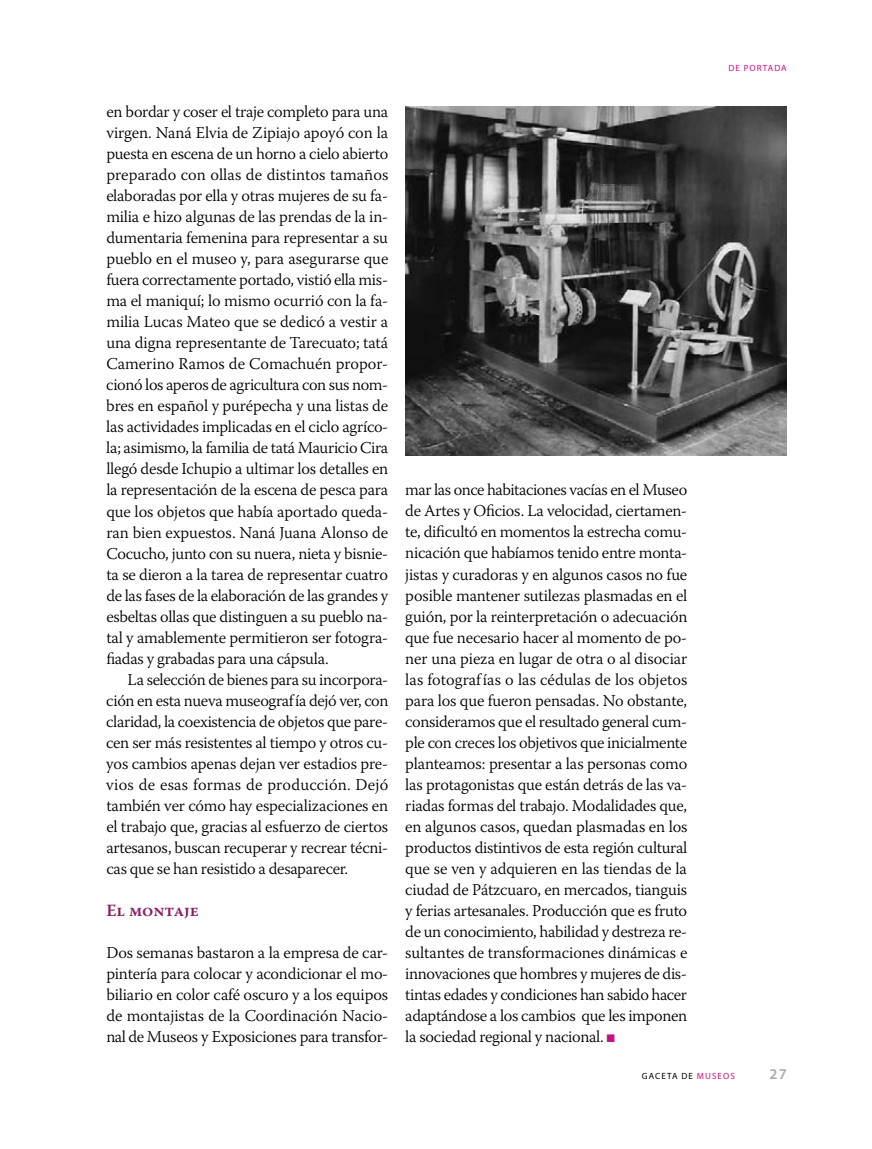
<style>
.page{position:relative;width:872px;height:1149px;background:#fff}
.page>*{position:absolute;margin:0;border:0;box-sizing:border-box;transform-origin:0 0}
.t1{font:600 17.1px "Warnock Pro";color:#881e64}
.t2{font:300 16.5px/21px "Warnock Pro";letter-spacing:-.02em;color:#000;text-align:justify}
.t3{font:600 15px "Myriad Pro";color:#a7a9ac}
.t4{font:9px "Myriad Pro";color:#000}
.t5{font:9px "Myriad Pro";color:#c41188}
.s1{font-family:"Monotype Sorts";font-weight:400;font-size:10.5px;color:#c41188}
.s2{color:#c41188}
</style>
<div class="page">
<img style="left:405px;top:106px;width:382px;height:349px">
<p class="t2" style="left:106px;top:101px;width:284px">en bordar y coser el traje completo para una virgen. Naná Elvia de Zipiajo apoyó con la puesta en escena de un horno a cielo abierto preparado con ollas de distintos tamaños elaboradas por ella y otras mujeres de su fa&shy;milia e hizo algunas de las prendas de la in&shy;dumentaria femenina para representar a su pueblo en el museo y, para asegurarse que fuera correctamente portado, vistió ella mis&shy;ma el maniquí; lo mismo ocurrió con la fa&shy;milia Lucas Mateo que se dedicó a vestir a una digna representante de Tarecuato; tatá Camerino Ramos de Comachuén propor&shy;cionó los aperos de agricultura con sus nom&shy;bres en español y purépecha y una listas de las actividades implicadas en el ciclo agríco&shy;la; asimismo, la familia de tatá Mauricio Cira llegó desde Ichupio a ultimar los detalles en la representación de la escena de pesca para que los objetos que había aportado queda&shy;ran bien expuestos. Naná Juana Alonso de Cocucho, junto con su nuera, nieta y bisnie&shy;ta se dieron a la tarea de representar cuatro de las fases de la elaboración de las grandes y esbeltas ollas que distinguen a su pueblo na&shy;tal y amablemente permitieron ser fotogra&shy;fiadas y grabadas para una cápsula.</p>
<p class="t2" style="left:106px;top:668px;width:283px;text-indent:21px">La selección de bienes para su incorpora&shy;ción en esta nueva museografía dejó ver, con claridad, la coexistencia de objetos que pare&shy;cen ser más resistentes al tiempo y otros cu&shy;yos cambios apenas dejan ver estadios pre&shy;vios de esas formas de producción. Dejó también ver cómo hay especializaciones en el trabajo que, gracias al esfuerzo de ciertos artesanos, buscan recuperar y recrear técni&shy;cas que se han resistido a desaparecer.</p>
<p class="t1" style="left:106px;top:899px;width:94px">El montaje</p>
<p class="t2" style="left:106px;top:941px;width:283px;text-align:left">Dos semanas bastaron a la empresa de car&shy;pintería para colocar y acondicionar el mo&shy;biliario en color café oscuro y a los equipos de montajistas de la Coordinación Nacio-- nal de Museos y Exposiciones para transfor-</p>
<p class="t5" style="left:728px;top:62px;width:60px">DE PORTADA</p>
<p class="t2" style="left:405px;top:479px;width:284px">mar las once habitaciones vacías en el Museo de Artes y Oficios. La velocidad, ciertamen&shy;te, dificultó en momentos la estrecha comu&shy;nicación que habíamos tenido entre monta&shy;jistas y curadoras y en algunos casos no fue posible mantener sutilezas plasmadas en el guión, por la reinterpretación o adecuación que fue necesario hacer al momento de po&shy;ner una pieza en lugar de otra o al disociar las fotografías o las cédulas de los objetos para los que fueron pensadas. No obstante, consideramos que el resultado general cum&shy;ple con creces los objetivos que inicialmente planteamos: presentar a las personas como las protagonistas que están detrás de las va&shy;riadas formas del trabajo. Modalidades que, en algunos casos, quedan plasmadas en los productos distintivos de esta región cultural que se ven y adquieren en las tiendas de la ciudad de Pátzcuaro, en mercados, tianguis y ferias artesanales. Producción que es fruto de un conocimiento, habilidad y destreza re&shy;sultantes de transformaciones dinámicas e innovaciones que hombres y mujeres de dis&shy;tintas edades y condiciones han sabido hacer adaptándose a los cambios que les imponen la sociedad regional y nacional. <span class="s1">n</span></p>
<p class="t4" style="left:642px;top:1070px;width:94px">GACETA DE <span class="s2">MUSEOS</span></p>
<p class="t3" style="left:769px;top:1064px;width:19px">27</p>
</div>
